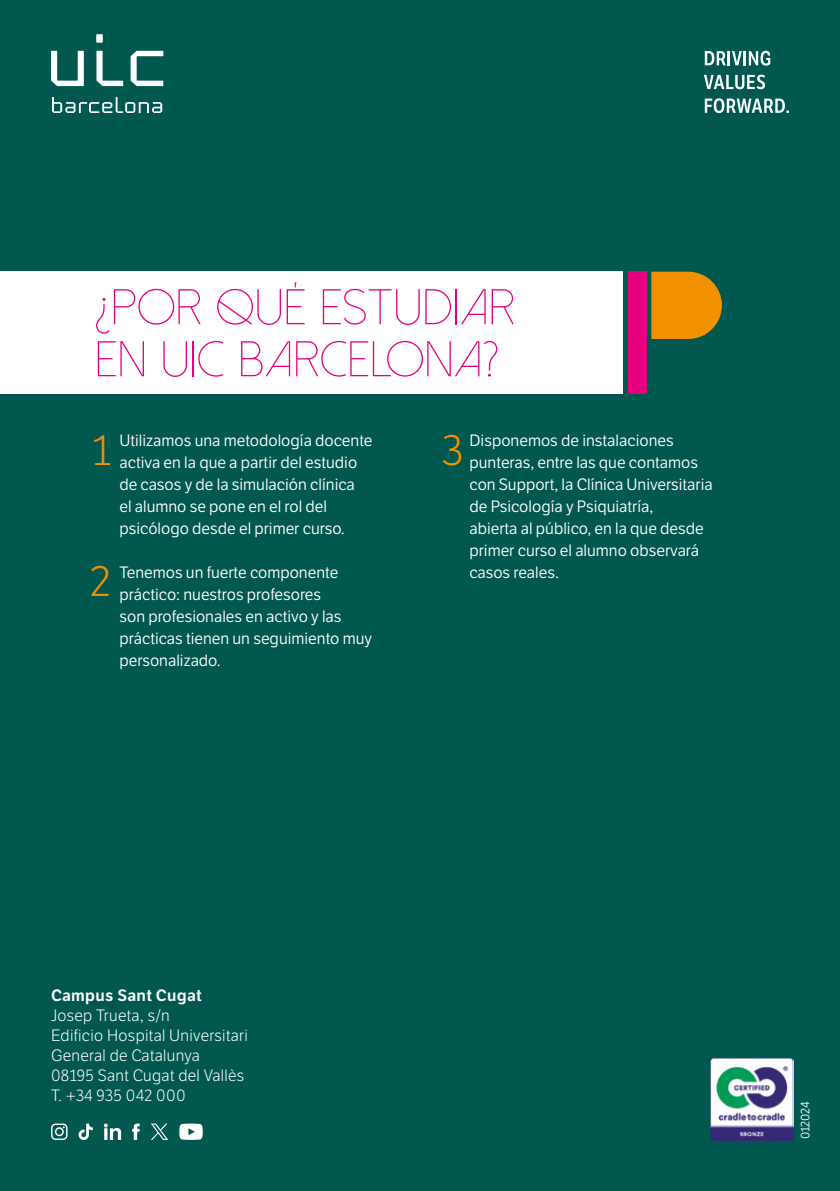
<style>
.page{position:relative;width:840px;height:1191px;background:#fff}
.page>*{position:absolute;margin:0;border:0;box-sizing:border-box;transform-origin:0 0}
.t1{font:300 50px/52px "Dolce Vita";letter-spacing:.025em;color:#e6007d}
.t2{font:42px "LFT Etica Lt";color:#f39200}
.t3{font:16px/22px "LFT Etica";color:#fff}
.t4{font:16px/20px "LFT Etica Lt";letter-spacing:.02em;color:#fff}
.t5{font:16px "LFT Etica SB";letter-spacing:.02em;color:#fff}
.t6{font:12px "LFT Etica";letter-spacing:-.01em;color:#fff}
</style>
<div class="page">
<div style="left:0;top:0;width:839px;height:1191px;background:#00584e"></div>
<div style="left:0;top:272px;width:621px;height:122px;background:#fff"></div>
<svg style="left:704px;top:51px;width:65px;height:15px"></svg>
<svg style="left:704px;top:75px;width:60px;height:14px"></svg>
<svg style="left:704px;top:98px;width:84px;height:15px"></svg>
<svg style="left:51px;top:34px;width:112px;height:79px"></svg>
<svg style="left:132px;top:1123px;width:8px;height:17px"></svg>
<svg style="left:104px;top:1123px;width:17px;height:17px"></svg>
<svg style="left:179px;top:1123px;width:24px;height:17px"></svg>
<svg style="left:78px;top:1123px;width:15px;height:17px"></svg>
<svg style="left:51px;top:1123px;width:16px;height:17px"></svg>
<svg style="left:151px;top:1123px;width:17px;height:17px"></svg>
<img style="left:710px;top:1058px;width:82px;height:83px">
<svg style="left:651px;top:272px;width:70px;height:67px;background:#db8c07"></svg>
<div style="left:628px;top:272px;width:18px;height:122px;background:#e6007d"></div>
<h1 class="t1" style="left:96px;top:282px;width:420px">¿POR QUÉ ESTUDIAR<br>EN UIC BARCELONA?</h1>
<h2 class="t2" style="left:93px;top:426px;width:20px">1</h2>
<h2 class="t2" style="left:90px;top:557px;width:22px">2</h2>
<p class="t3" style="left:119px;top:429px;width:254px">Utilizamos una metodología docente activa en la que a partir del estudio de casos y de la simulación clínica<br>el alumno se pone en el rol del psicólogo desde el primer curso.</p>
<p class="t3" style="left:119px;top:562px;width:254px">Tenemos un fuerte componente práctico: nuestros profesores<br>son profesionales en activo y las prácticas tienen un seguimiento muy personalizado.</p>
<h2 class="t2" style="left:442px;top:426px;width:23px">3</h2>
<p class="t3" style="left:469px;top:429px;width:244px">Disponemos de instalaciones punteras, entre las que contamos con Support, la Clínica Universitaria de Psicología y Psiquiatría,<br>abierta al público, en la que desde primer curso el alumno observará casos reales.</p>
<p class="t5" style="left:51px;top:985px;width:152px">Campus Sant Cugat</p>
<p class="t4" style="left:51px;top:1005px;width:198px">Josep Trueta, s/n<br>Edificio Hospital Universitari<br>General de Catalunya<br>08195 Sant Cugat del Vallès<br>T. +34 935 042 000</p>
<p class="t6" style="left:797px;top:1139px;width:39px;rotate:-90deg">012024</p>
</div>
